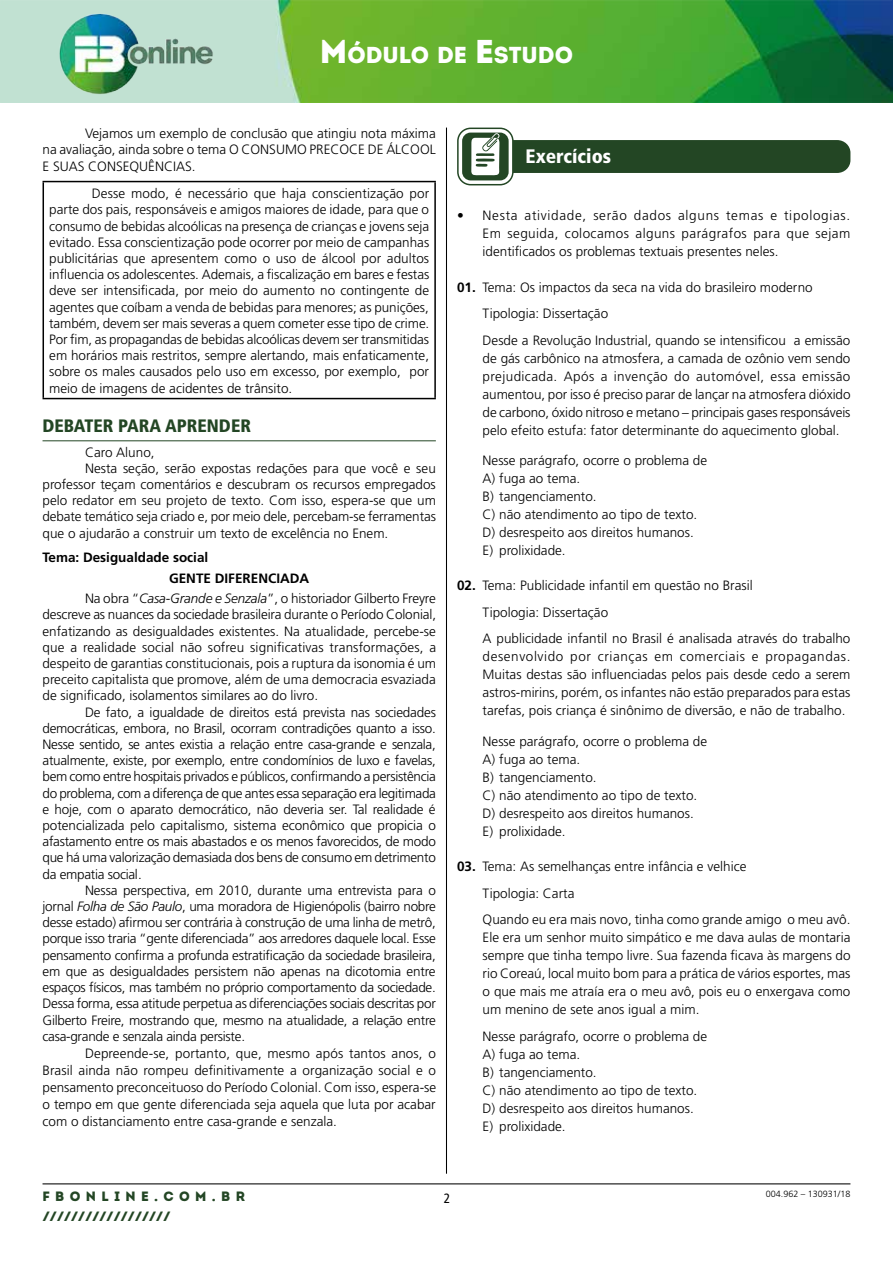
<style>
.page{position:relative;width:893px;height:1263px;background:#fff}
.page>*{position:absolute;margin:0;border:0;box-sizing:border-box;transform-origin:0 0}
.t1{font:900 23.1px "Intro";color:#fff}
.t2{font:900 condensed 19.5px "Frutiger";color:#fff}
.t3{font:900 condensed 18px "Frutiger";color:#234624}
.t4{font:300 13.5px/16.2px "Frutiger";color:#000;text-align:justify}
.t5{font:700 13.5px "Frutiger";color:#000}
.t6{font:13.5px "Intro Black Caps";color:#234624}
.t7{font:900 13.5px "Intro";letter-spacing:.4em;color:#234624}
.t8{font:condensed 13.5px "Frutiger";color:#000}
.t9{font:300 9px "Frutiger";color:#000}
.s1{font-size:33px}
.s2{font-style:italic}
.s3{font-weight:700}
</style>
<div class="page">
<img style="left:0;top:0;width:893px;height:102px">
<img style="left:49px;top:1px;width:167px;height:100px">
<hr style="left:43px;top:1183px;width:807px;height:1px;background:#000">
<hr style="left:446px;top:128px;width:1px;height:1046px;background:#000">
<hr style="left:43px;top:440px;width:393px;height:1px;background:#234624">
<hr style="left:43px;top:181px;width:393px;height:1px;background:#000">
<hr style="left:43px;top:182px;width:1px;height:216px;background:#000">
<hr style="left:434px;top:182px;width:2px;height:216px;background:#000">
<hr style="left:43px;top:398px;width:393px;height:1px;background:#000">
<div style="left:492px;top:140px;width:358px;height:33px;background:#234624;border-radius:13px"></div>
<svg style="left:458px;top:128px;width:55px;height:57px"></svg>
<div style="left:457px;top:128px;width:57px;height:57px;border:2px solid #234624;border-radius:13px"></div>
<div style="left:462px;top:133px;width:47px;height:47px;background:#234624;border-radius:9px"></div>
<svg style="left:471px;top:133px;width:29px;height:43px"></svg>
<h1 class="t1" style="left:320px;top:40px;width:255px"><span class="s1">M</span>ÓDULO DE <span class="s1">E</span>STUDO</h1>
<p class="t4" style="left:43px;top:125px;width:395px;text-indent:43px">Vejamos um exemplo de conclusão que atingiu nota máxima na avaliação, ainda sobre o tema O CONSUMO PRECOCE DE ÁLCOOL E SUAS CONSEQUÊNCIAS.</p>
<p class="t4" style="left:49px;top:185px;width:382px;text-indent:43px">Desse modo, é necessário que haja conscientização por parte dos pais, responsáveis e amigos maiores de idade, para que o consumo de bebidas alcoólicas na presença de crianças e jovens seja evitado. Essa conscientização pode ocorrer por meio de campanhas publicitárias que apresentem como o uso de álcool por adultos influencia os adolescentes. Ademais, a fiscalização em bares e festas deve ser intensificada, por meio do aumento no contingente de agentes que coíbam a venda de bebidas para menores; as punições, também, devem ser mais severas a quem cometer esse tipo de crime.<br>Por fim, as propagandas de bebidas alcoólicas devem ser transmitidas em horários mais restritos, sempre alertando, mais enfaticamente, sobre os males causados pelo uso em excesso, por exemplo, por meio de imagens de acidentes de trânsito.</p>
<h3 class="t3" style="left:43px;top:415px;width:210px">DEBATER PARA APRENDER</h3>
<p class="t4" style="left:85px;top:444px;width:71px">Caro Aluno,</p>
<p class="t4" style="left:85px;top:460px;width:352px">Nesta seção, serão expostas redações para que você e seu</p>
<p class="t4" style="left:43px;top:476px;width:395px">professor teçam comentários e descubram os recursos empregados</p>
<p class="t4" style="left:43px;top:492px;width:395px">pelo redator em seu projeto de texto. Com isso, espera-se que um</p>
<p class="t4" style="left:43px;top:509px;width:395px">debate temático seja criado e, por meio dele, percebam-se ferramentas</p>
<p class="t4" style="left:43px;top:525px;width:347px">que o ajudarão a construir um texto de excelência no Enem.</p>
<p class="t5" style="left:43px;top:550px;width:167px">Tema: Desigualdade social</p>
<p class="t5" style="left:169px;top:570px;width:142px">GENTE DIFERENCIADA</p>
<p class="t4" style="left:85px;top:590px;width:352px">Na obra “<span class="s2">Casa-Grande e Senzala</span>”, o historiador Gilberto Freyre</p>
<p class="t4" style="left:43px;top:607px;width:395px">descreve as nuances da sociedade brasileira durante o Período Colonial, enfatizando as desigualdades existentes. Na atualidade, percebe-se que a realidade social não sofreu significativas transformações, a despeito de garantias constitucionais, pois a ruptura da isonomia é um preceito capitalista que promove, além de uma democracia esvaziada de significado, isolamentos similares ao do livro.</p>
<p class="t4" style="left:43px;top:704px;width:395px;text-indent:43px">De fato, a igualdade de direitos está prevista nas sociedades democráticas, embora, no Brasil, ocorram contradições quanto a isso.<br>Nesse sentido, se antes existia a relação entre casa-grande e senzala, atualmente, existe, por exemplo, entre condomínios de luxo e favelas, bem como entre hospitais privados e públicos, confirmando a persistência do problema, com a diferença de que antes essa separação era legitimada e hoje, com o aparato democrático, não deveria ser. Tal realidade é potencializada pelo capitalismo, sistema econômico que propicia o afastamento entre os mais abastados e os menos favorecidos, de modo que há uma valorização demasiada dos bens de consumo em detrimento da empatia social.</p>
<p class="t4" style="left:43px;top:882px;width:395px;text-indent:43px">Nessa perspectiva, em 2010, durante uma entrevista para o jornal <span class="s2">Folha de São Paulo</span>, uma moradora de Higienópolis (bairro nobre desse estado) afirmou ser contrária à construção de uma linha de metrô, porque isso traria “gente diferenciada” aos arredores daquele local. Esse pensamento confirma a profunda estratificação da sociedade brasileira, em que as desigualdades persistem não apenas na dicotomia entre espaços físicos, mas também no próprio comportamento da sociedade.<br>Dessa forma, essa atitude perpetua as diferenciações sociais descritas por Gilberto Freire, mostrando que, mesmo na atualidade, a relação entre casa-grande e senzala ainda persiste.</p>
<p class="t4" style="left:43px;top:1044px;width:395px;line-height:17.1px;text-indent:43px">Depreende-se, portanto, que, mesmo após tantos anos, o Brasil ainda não rompeu definitivamente a organização social e o pensamento preconceituoso do Período Colonial. Com isso, espera-se o tempo em que gente diferenciada seja aquela que luta por acabar com o distanciamento entre casa-grande e senzala.</p>
<h2 class="t2" style="left:526px;top:144px;width:87px">Exercícios</h2>
<p class="t4" style="left:483px;top:207px;width:369px;line-height:18px;text-indent:-26px"><span class="s3">•</span> Nesta atividade, serão dados alguns temas e tipologias.<br>Em seguida, colocamos alguns parágrafos para que sejam identificados os problemas textuais presentes neles.</p>
<p class="t4" style="left:483px;top:273px;width:369px;line-height:26.5px;text-align:left;text-indent:-26px"><span class="s3">01.</span> Tema: Os impactos da seca na vida do brasileiro moderno<br>Tipologia: Dissertação<br>Desde a Revolução Industrial, quando se intensificou a emissão</p>
<p class="t4" style="left:483px;top:349px;width:369px;line-height:18px">de gás carbônico na atmosfera, a camada de ozônio vem sendo prejudicada. Após a invenção do automóvel, essa emissão aumentou, por isso é preciso parar de lançar na atmosfera dióxido de carbono, óxido nitroso e metano – principais gases responsáveis pelo efeito estufa: fator determinante do aquecimento global.</p>
<p class="t4" style="left:483px;top:452px;width:226px;line-height:18px;text-align:left">Nesse parágrafo, ocorre o problema de<br>A) fuga ao tema.<br>B) tangenciamento.<br>C) não atendimento ao tipo de texto.<br>D) desrespeito aos direitos humanos.<br>E) prolixidade.</p>
<p class="t4" style="left:483px;top:572px;width:369px;line-height:26.5px;text-align:left;text-indent:-26px"><span class="s3">02.</span> Tema: Publicidade infantil em questão no Brasil<br>Tipologia: Dissertação<br>A publicidade infantil no Brasil é analisada através do trabalho</p>
<p class="t4" style="left:483px;top:647px;width:369px;line-height:18px">desenvolvido por crianças em comerciais e propagandas.<br>Muitas destas são influenciadas pelos pais desde cedo a serem astros-mirins, porém, os infantes não estão preparados para estas tarefas, pois criança é sinônimo de diversão, e não de trabalho.</p>
<p class="t4" style="left:483px;top:732px;width:226px;line-height:18px;text-align:left">Nesse parágrafo, ocorre o problema de<br>A) fuga ao tema.<br>B) tangenciamento.<br>C) não atendimento ao tipo de texto.<br>D) desrespeito aos direitos humanos.<br>E) prolixidade.</p>
<p class="t4" style="left:483px;top:853px;width:369px;line-height:26.5px;text-align:left;text-indent:-26px"><span class="s3">03.</span> Tema: As semelhanças entre infância e velhice<br>Tipologia: Carta<br>Quando eu era mais novo, tinha como grande amigo o meu avô.</p>
<p class="t4" style="left:483px;top:928px;width:369px;line-height:18px">Ele era um senhor muito simpático e me dava aulas de montaria sempre que tinha tempo livre. Sua fazenda ficava às margens do rio Coreaú, local muito bom para a prática de vários esportes, mas o que mais me atraía era o meu avô, pois eu o enxergava como um menino de sete anos igual a mim.</p>
<p class="t4" style="left:483px;top:1027px;width:226px;line-height:18px;text-align:left">Nesse parágrafo, ocorre o problema de<br>A) fuga ao tema.<br>B) tangenciamento.<br>C) não atendimento ao tipo de texto.<br>D) desrespeito aos direitos humanos.<br>E) prolixidade.</p>
<p class="t7" style="left:43px;top:1187px;width:204px">FBONLINE.COM.BR</p>
<p class="t8" style="left:444px;top:1190px;width:8px">2</p>
<p class="t6" style="left:43px;top:1207px;width:130px">//////////////////</p>
<p class="t9" style="left:766px;top:1189px;width:86px">004.962 – 130931/18</p>
</div>
